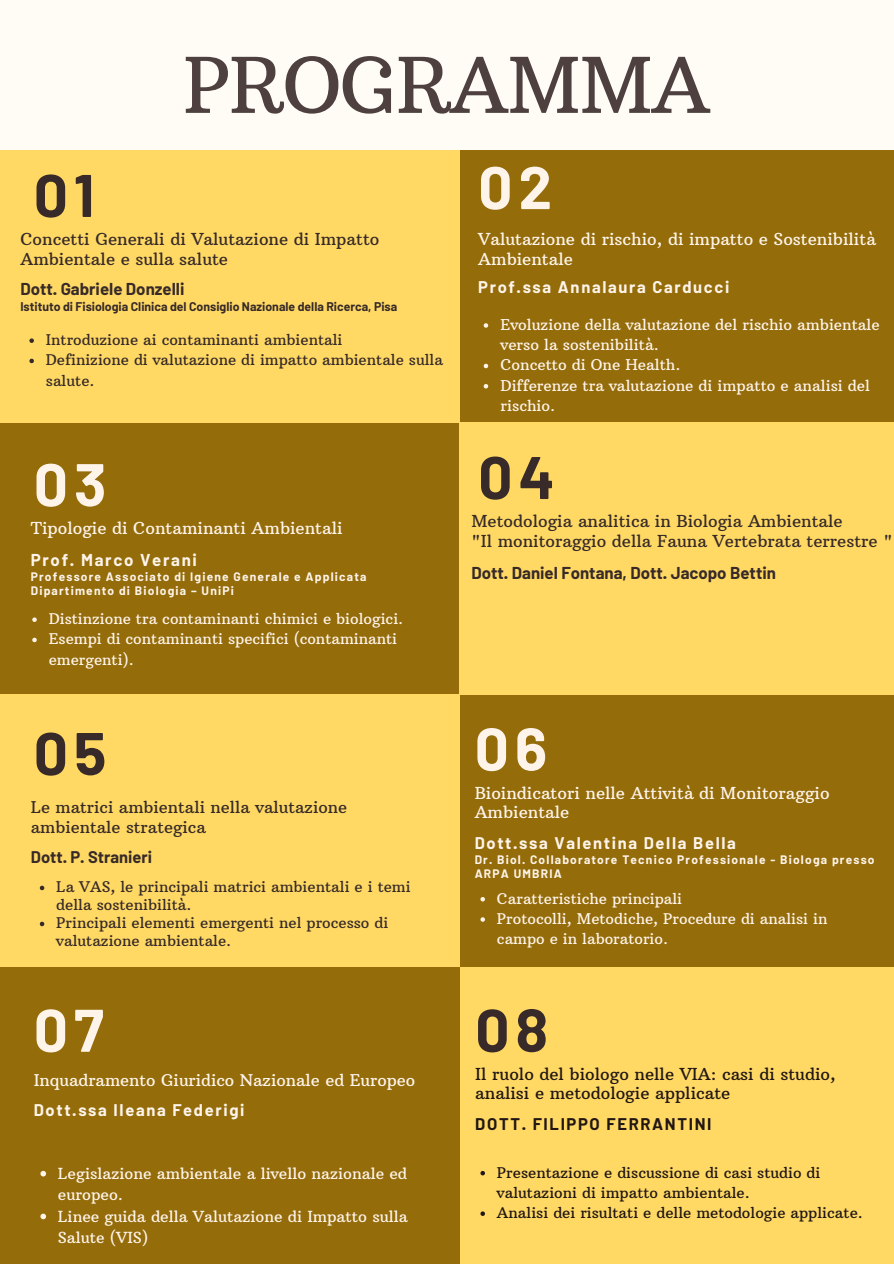
<style>
.page{position:relative;width:894px;height:1264px;background:#fff}
.page>*{position:absolute;margin:0;border:0;box-sizing:border-box;transform-origin:0 0}
.t1{font:76.5px "Arbutus Slab";letter-spacing:-.02em;color:#4e403e}
.t2{font:700 60px "Barlow";letter-spacing:.1em;color:#372a28}
.t3{font:700 60px "Barlow";letter-spacing:.1em;color:#fff4ea}
.t4{font:16.8px/20.1px "Arbutus Slab";color:#372a28}
.t5{font:16.8px/20px "Arbutus Slab";color:#fff4ea}
.t6{font:16.8px/19.5px "Arbutus Slab";color:#211614}
.t7{font:700 16.8px "Barlow";color:#372a28}
.t8{font:700 16.8px "Barlow";letter-spacing:.1em;color:#fff4ea}
.t9{font:700 16.5px "Barlow";letter-spacing:.1em;color:#fff4ea}
.t10{font:16.5px/19.5px "Arbutus Slab";color:#372a28}
.t11{font:16.5px "Arbutus Slab";color:#fff4ea}
.t12{font:700 16.5px "Barlow";letter-spacing:.1em;color:#211614}
.t13{font:700 16.5px "Barlow";color:#372a28}
.t14{font:15.6px/21.3px "Arbutus Slab";color:#fff4ea}
.t15{font:15.15px/20.2px "Arbutus Slab";color:#fff4ea}
.t16{font:15px/18px "Arbutus Slab";color:#372a28}
.t17{font:15px/20.2px "Arbutus Slab";color:#fff4ea}
.t18{font:15px/20.2px "Arbutus Slab";color:#211614}
.t19{font:700 12.3px "Barlow";color:#372a28}
.t20{font:700 12px/14.2px "Barlow";letter-spacing:.1em;color:#fff4ea}
</style>
<div class="page">
<div style="left:0;top:0;width:893px;height:1263px;background:#fffcf6"></div>
<div style="left:0;top:422px;width:459px;height:272px;background:#946c0a"></div>
<div style="left:459px;top:150px;width:434px;height:272px;background:#946c0a"></div>
<div style="left:0;top:150px;width:459px;height:272px;background:#ffd964"></div>
<div style="left:459px;top:966px;width:434px;height:297px;background:#ffd964"></div>
<div style="left:459px;top:694px;width:434px;height:273px;background:#946c0a"></div>
<div style="left:459px;top:422px;width:434px;height:272px;background:#ffd964"></div>
<div style="left:0;top:694px;width:459px;height:273px;background:#ffd964"></div>
<div style="left:0;top:967px;width:459px;height:296px;background:#946c0a"></div>
<svg style="left:29px;top:338px;width:5px;height:5px"></svg>
<svg style="left:29px;top:359px;width:5px;height:4px"></svg>
<svg style="left:483px;top:323px;width:5px;height:5px"></svg>
<svg style="left:483px;top:364px;width:5px;height:4px"></svg>
<svg style="left:483px;top:384px;width:5px;height:4px"></svg>
<svg style="left:32px;top:617px;width:5px;height:5px"></svg>
<svg style="left:32px;top:637px;width:5px;height:5px"></svg>
<svg style="left:40px;top:1170px;width:6px;height:6px"></svg>
<svg style="left:40px;top:1213px;width:6px;height:6px"></svg>
<svg style="left:480px;top:897px;width:5px;height:4px"></svg>
<svg style="left:480px;top:917px;width:5px;height:4px"></svg>
<svg style="left:480px;top:1170px;width:5px;height:5px"></svg>
<svg style="left:480px;top:1211px;width:5px;height:4px"></svg>
<svg style="left:40px;top:885px;width:4px;height:5px"></svg>
<svg style="left:40px;top:921px;width:4px;height:5px"></svg>
<h1 class="t1" style="left:183px;top:38px;width:528px">PROGRAMMA</h1>
<p class="t2" style="left:34px;top:157px;width:62px">01</p>
<h4 class="t4" style="left:20px;top:229px;width:360px">Concetti Generali di Valutazione di Impatto<br>Ambientale e sulla salute</h4>
<p class="t7" style="left:20px;top:278px;width:165px">Dott. Gabriele Donzelli</p>
<p class="t19" style="left:20px;top:299px;width:378px">Istituto di Fisiologia Clinica del Consiglio Nazionale della Ricerca, Pisa</p>
<p class="t16" style="left:46px;top:331px;width:298px">Introduzione ai contaminanti ambientali</p>
<p class="t16" style="left:46px;top:350px;width:398px;line-height:20.2px">Definizione di valutazione di impatto ambientale sulla salute.</p>
<p class="t3" style="left:34px;top:446px;width:74px">03</p>
<p class="t5" style="left:31px;top:518px;width:313px">Tipologie di Contaminanti Ambientali</p>
<p class="t8" style="left:31px;top:549px;width:168px">Prof. Marco Verani</p>
<h4 class="t20" style="left:31px;top:569px;width:337px">Professore Associato di Igiene Generale e Applicata</h4>
<p class="t20" style="left:31px;top:583px;width:204px">Dipartimento di Biologia – UniPi</p>
<p class="t17" style="left:49px;top:608px;width:356px">Distinzione tra contaminanti chimici e biologici.</p>
<p class="t17" style="left:49px;top:629px;width:350px">Esempi di contaminanti specifici (contaminanti emergenti).</p>
<p class="t2" style="left:34px;top:715px;width:74px">05</p>
<p class="t10" style="left:31px;top:797px;width:318px">Le matrici ambientali nella valutazione ambientale strategica</p>
<p class="t13" style="left:31px;top:846px;width:123px">Dott. P. Stranieri</p>
<p class="t16" style="left:56px;top:878px;width:356px">La VAS, le principali matrici ambientali e i temi della sostenibilità.</p>
<h4 class="t16" style="left:56px;top:914px;width:333px">Principali elementi emergenti nel processo di valutazione ambientale.</h4>
<p class="t3" style="left:34px;top:991px;width:71px">07</p>
<p class="t11" style="left:34px;top:1069px;width:383px">Inquadramento Giuridico Nazionale ed Europeo</p>
<h4 class="t9" style="left:34px;top:1099px;width:212px">Dott.ssa Ileana Federigi</h4>
<p class="t14" style="left:58px;top:1162px;width:350px">Legislazione ambientale a livello nazionale ed europeo.</p>
<p class="t14" style="left:58px;top:1205px;width:351px">Linee guida della Valutazione di Impatto sulla<br>Salute (VIS)</p>
<p class="t3" style="left:478px;top:149px;width:75px">02</p>
<p class="t5" style="left:478px;top:229px;width:399px">Valutazione di rischio, di impatto e Sostenibilità<br>Ambientale</p>
<h4 class="t9" style="left:478px;top:276px;width:252px">Prof.ssa Annalaura Carducci</h4>
<p class="t15" style="left:500px;top:314px;width:380px">Evoluzione della valutazione del rischio ambientale verso la sostenibilità.</p>
<p class="t15" style="left:500px;top:355px;width:181px">Concetto di One Health.</p>
<p class="t15" style="left:500px;top:375px;width:371px">Differenze tra valutazione di impatto e analisi del rischio.</p>
<p class="t2" style="left:478px;top:439px;width:78px">04</p>
<p class="t4" style="left:471px;top:511px;width:422px">Metodologia analitica in Biologia Ambientale<br>"Il monitoraggio della Fauna Vertebrata terrestre "</p>
<h4 class="t7" style="left:471px;top:562px;width:306px">Dott. Daniel Fontana, Dott. Jacopo Bettin</h4>
<p class="t3" style="left:474px;top:710px;width:74px">06</p>
<p class="t5" style="left:474px;top:783px;width:356px;line-height:19.5px">Bioindicatori nelle Attività di Monitoraggio<br>Ambientale</p>
<h4 class="t9" style="left:474px;top:832px;width:263px">Dott.ssa Valentina Della Bella</h4>
<p class="t20" style="left:474px;top:852px;width:401px">Dr. Biol. Collaboratore Tecnico Professionale - Biologa presso<br>ARPA UMBRIA</p>
<p class="t17" style="left:497px;top:888px;width:187px">Caratteristiche principali</p>
<p class="t17" style="left:497px;top:908px;width:332px">Protocolli, Metodiche, Procedure di analisi in campo e in laboratorio.</p>
<p class="t2" style="left:475px;top:991px;width:74px">08</p>
<h4 class="t6" style="left:475px;top:1063px;width:362px">Il ruolo del biologo nelle VIA: casi di studio, analisi e metodologie applicate</h4>
<p class="t12" style="left:475px;top:1113px;width:238px">DOTT. FILIPPO FERRANTINI</p>
<p class="t18" style="left:497px;top:1162px;width:325px">Presentazione e discussione di casi studio di valutazioni di impatto ambientale.</p>
<p class="t18" style="left:497px;top:1202px;width:367px">Analisi dei risultati e delle metodologie applicate.</p>
</div>
